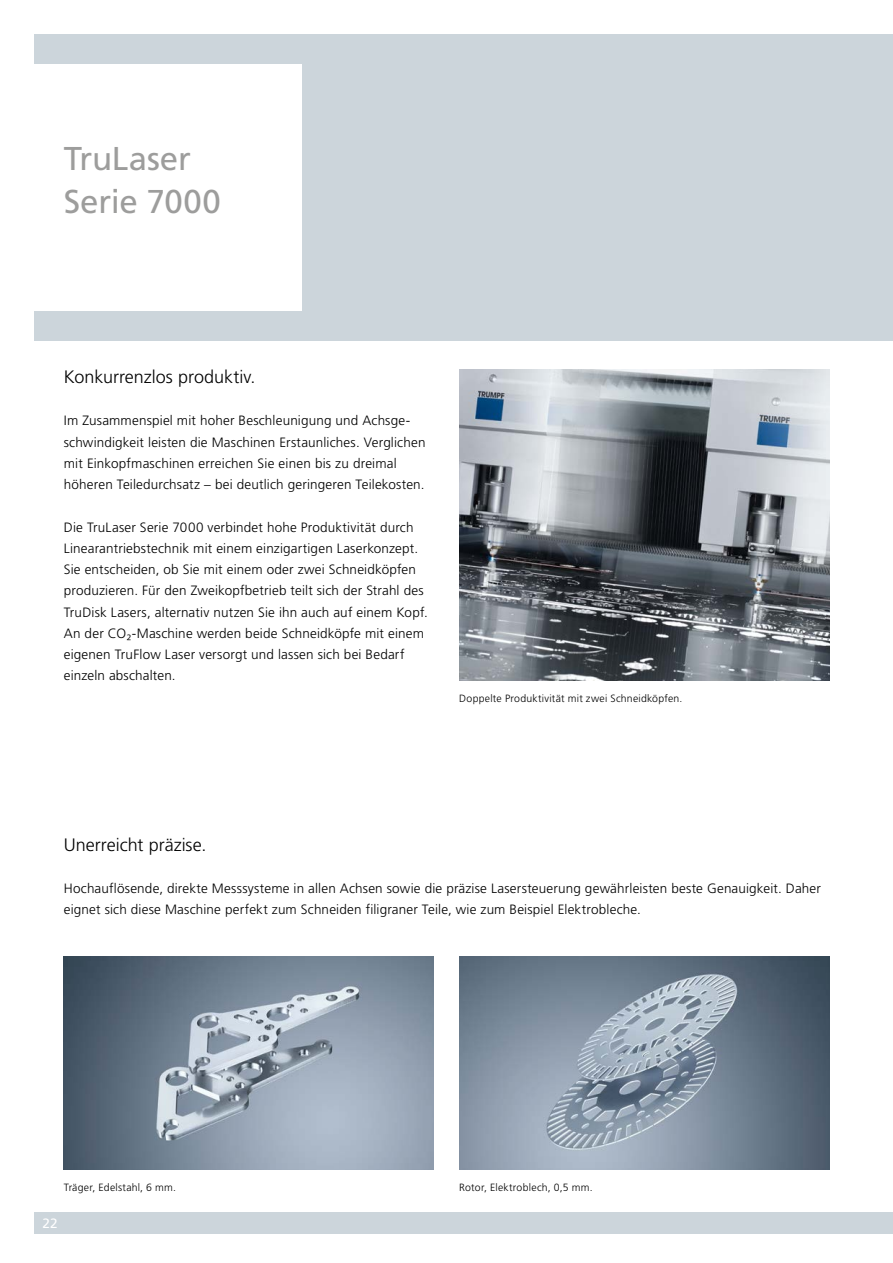
<style>
.page{position:relative;width:893px;height:1263px;background:#fff}
.page>*{position:absolute;margin:0;border:0;box-sizing:border-box;transform-origin:0 0}
.t1{font:33px/42.5px "Frutiger LT Pro";letter-spacing:-.005em;color:#9d9d9c}
.t2{font:300 18px "Frutiger LT Pro";color:#000}
.t3{font:300 13.5px/21.3px "Frutiger LT Pro";letter-spacing:.015em;color:#000}
.t4{font:13.5px "Frutiger LT Pro";color:#fff}
.t5{font:300 10.5px "Frutiger LT Pro";letter-spacing:.02em;color:#000}
</style>
<div class="page">
<div style="left:34px;top:1212px;width:859px;height:21px;background:#ccd5db"></div>
<div style="left:34px;top:34px;width:859px;height:306px;background:#ccd5db"></div>
<img style="left:64px;top:957px;width:370px;height:212px">
<img style="left:459px;top:957px;width:370px;height:212px">
<img style="left:459px;top:369px;width:370px;height:311px">
<div style="left:0;top:64px;width:302px;height:246px;background:#fff"></div>
<h1 class="t1" style="left:64px;top:138px;width:158px">TruLaser<br>Serie 7000</h1>
<h2 class="t2" style="left:64px;top:366px;width:193px">Konkurrenzlos produktiv.</h2>
<p class="t3" style="left:64px;top:410px;width:363px">Im Zusammenspiel mit hoher Beschleunigung und Achsge&shy;schwindigkeit leisten die Maschinen Erstaunliches. Verglichen mit Einkopfmaschinen erreichen Sie einen bis zu dreimal höheren Teiledurchsatz – bei deutlich geringeren Teilekosten.</p>
<p class="t3" style="left:64px;top:516px;width:366px">Die TruLaser Serie 7000 verbindet hohe Produktivität durch Linearantriebstechnik mit einem einzigartigen Laserkonzept.<br>Sie entscheiden, ob Sie mit einem oder zwei Schneidköpfen produzieren. Für den Zweikopfbetrieb teilt sich der Strahl des TruDisk Lasers, alternativ nutzen Sie ihn auch auf einem Kopf.<br>An der CO²-Maschine werden beide Schneidköpfe mit einem eigenen TruFlow Laser versorgt und lassen sich bei Bedarf einzeln abschalten.</p>
<p class="t5" style="left:459px;top:692px;width:225px">Doppelte Produktivität mit zwei Schneidköpfen.</p>
<h2 class="t2" style="left:64px;top:834px;width:144px">Unerreicht präzise.</h2>
<p class="t3" style="left:64px;top:878px;width:759px">Hochauflösende, direkte Messsysteme in allen Achsen sowie die präzise Lasersteuerung gewährleisten beste Genauigkeit. Daher eignet sich diese Maschine perfekt zum Schneiden filigraner Teile, wie zum Beispiel Elektrobleche.</p>
<p class="t5" style="left:64px;top:1181px;width:114px">Träger, Edelstahl, 6 mm.</p>
<p class="t5" style="left:459px;top:1181px;width:135px">Rotor, Elektroblech, 0,5 mm.</p>
<p class="t4" style="left:43px;top:1215px;width:17px">22</p>
</div>
